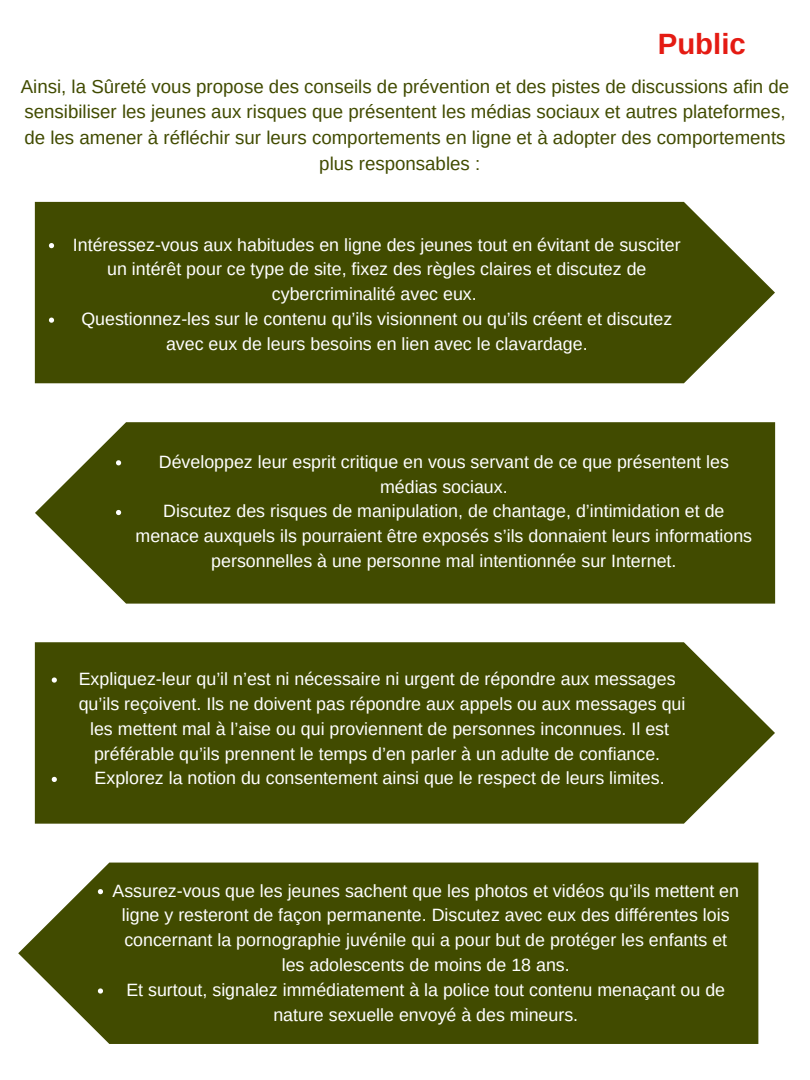
<style>
.page{position:relative;width:810px;height:1080px;background:#fff}
.page>*{position:absolute;margin:0;border:0;box-sizing:border-box;transform-origin:0 0}
.t1{font:700 29.38px "Arimo";color:#e41b13}
.t2{font:18.69px/25.9px "Arimo";color:#414b00;text-align:center}
.t3{font:17.81px/24.9px "Arimo";color:#fff;text-align:center}
</style>
<div class="page">
<div style="left:35px;top:202px;width:740px;height:181px;background:#414b00"></div>
<svg style="left:49px;top:243px;width:5px;height:5px"></svg>
<svg style="left:49px;top:318px;width:5px;height:5px"></svg>
<svg style="left:35px;top:422px;width:740px;height:182px;background:#4d5610"></svg>
<svg style="left:116px;top:460px;width:5px;height:5px"></svg>
<svg style="left:116px;top:510px;width:5px;height:5px"></svg>
<svg style="left:35px;top:642px;width:740px;height:182px;background:#4d5610"></svg>
<div style="left:18px;top:863px;width:740px;height:181px;background:#414b00"></div>
<svg style="left:52px;top:677px;width:5px;height:6px"></svg>
<svg style="left:52px;top:777px;width:5px;height:5px"></svg>
<svg style="left:98px;top:889px;width:5px;height:5px"></svg>
<svg style="left:98px;top:988px;width:5px;height:6px"></svg>
<h1 class="t1" style="left:658px;top:27px;width:90px">Public</h1>
<p class="t2" style="left:21px;top:73px;width:770px">Ainsi, la Sûreté vous propose des conseils de prévention et des pistes de discussions afin de sensibiliser les jeunes aux risques que présentent les médias sociaux et autres plateformes, de les amener à réfléchir sur leurs comportements en ligne et à adopter des comportements plus responsables :</p>
<p class="t3" style="left:73px;top:232px;width:609px">Intéressez-vous aux habitudes en ligne des jeunes tout en évitant de susciter un intérêt pour ce type de site, fixez des règles claires et discutez de cybercriminalité avec eux.<br>Questionnez-les sur le contenu qu’ils visionnent ou qu’ils créent et discutez avec eux de leurs besoins en lien avec le clavardage.</p>
<p class="t2" style="left:402px;top:229px;width:7px">.</p>
<p class="t3" style="left:136px;top:449px;width:618px">Développez leur esprit critique en vous servant de ce que présentent les médias sociaux.<br>Discutez des risques de manipulation, de chantage, d’intimidation et de menace auxquels ils pourraient être exposés s’ils donnaient leurs informations personnelles à une personne mal intentionnée sur Internet.</p>
<p class="t3" style="left:79px;top:666px;width:608px">Expliquez-leur qu’il n’est ni nécessaire ni urgent de répondre aux messages qu’ils reçoivent. Ils ne doivent pas répondre aux appels ou aux messages qui les mettent mal à l’aise ou qui proviennent de personnes inconnues. Il est préférable qu’ils prennent le temps d’en parler à un adulte de confiance.<br>Explorez la notion du consentement ainsi que le respect de leurs limites.</p>
<p class="t3" style="left:113px;top:878px;width:628px">Assurez-vous que les jeunes sachent que les photos et vidéos qu’ils mettent en ligne y resteront de façon permanente. Discutez avec eux des différentes lois concernant la pornographie juvénile qui a pour but de protéger les enfants et les adolescents de moins de 18 ans.<br>Et surtout, signalez immédiatement à la police tout contenu menaçant ou de nature sexuelle envoyé à des mineurs.</p>
</div>
